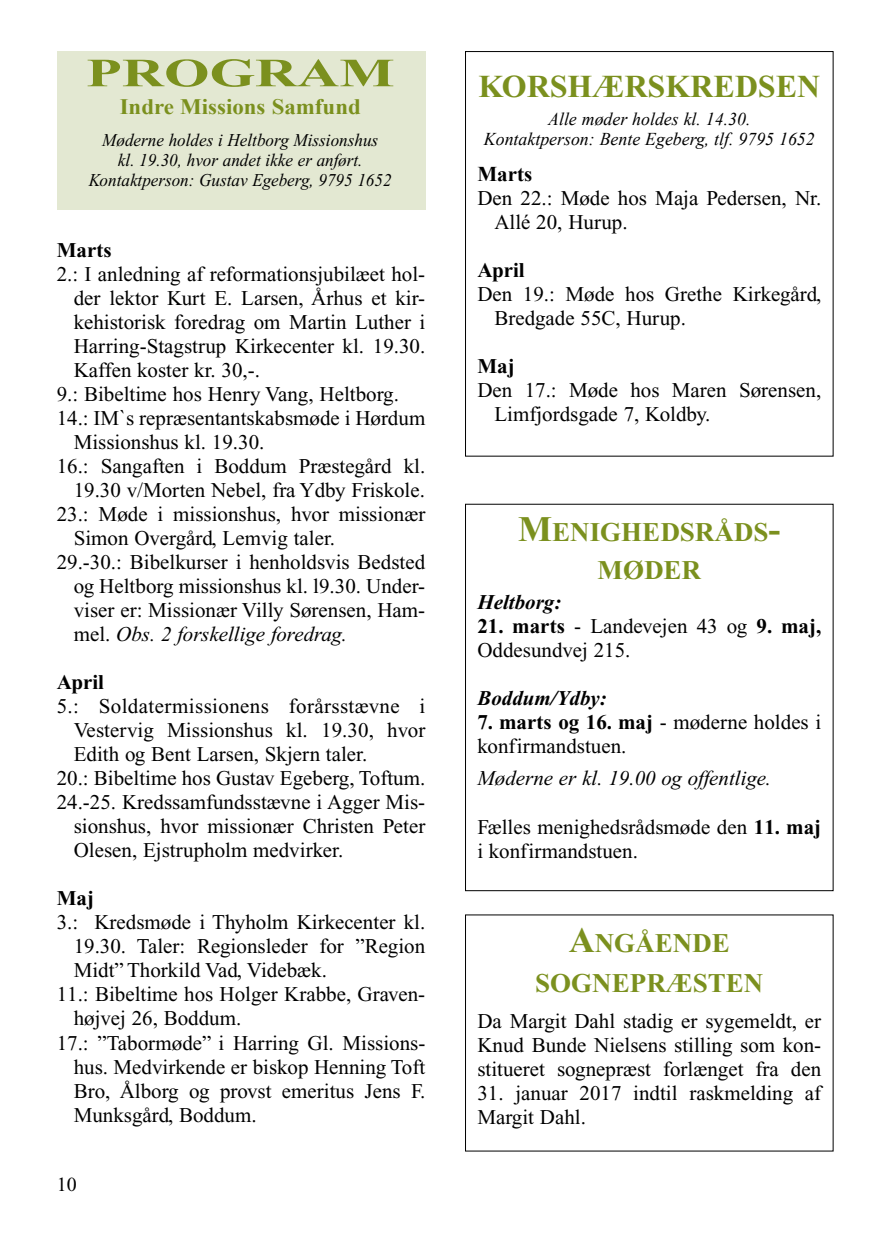
<style>
.page{position:relative;width:879px;height:1248px;background:#fff}
.page>*{position:absolute;margin:0;border:0;box-sizing:border-box;transform-origin:0 0}
.t1{font:700 40px "Times New Roman";color:#7b901e;scale:1.46 1}
.t2{font:700 32px "Times New Roman PS Std";color:#7b901e}
.t3{font:700 27px/38px "Times New Roman PS Std";color:#7b901e;text-align:center}
.t4{font:700 22px "Times New Roman";color:#7b901e;scale:1.04 1}
.t5{font:21px/24px "Times New Roman PS Std";color:#000}
.t6{font:italic 21px "Times New Roman PS Std";color:#000}
.t7{font:21px "Times New Roman PS Std";letter-spacing:.02em;color:#000}
.t8{font:700 21px "Times New Roman PS Std";color:#000}
.t9{font:italic 700 21px "Times New Roman PS Std";color:#000}
.t10{font:700 21px "Times New Roman";color:#000}
.t11{font:20px "Times New Roman PS Std";color:#000}
.t12{font:italic 18px/20px "Times New Roman PS Std";color:#000;text-align:center;scale:.95 1}
.t13{font:italic 18px/20px "Times New Roman";color:#000;text-align:center}
.s1{font-style:normal}
.s2{font-size:36px}
.s3{font-weight:700}
</style>
<div class="page">
<div style="left:465px;top:51px;width:368px;height:405px;border:1px solid #000"></div>
<div style="left:57px;top:51px;width:368px;height:158px;background:#e3e8d2"></div>
<div style="left:465px;top:503px;width:368px;height:388px;border:1px solid #000"></div>
<h1 class="t1" style="left:86px;top:45px;width:213px">PROGRAM</h1>
<p class="t4" style="left:120px;top:92px;width:233px">Indre Missions Samfund</p>
<p class="t12" style="left:89px;top:130px;width:320px">Møderne holdes i Heltborg Missionshus<br>kl. 19.30, hvor andet ikke er anført.<br>Kontaktperson: Gustav Egeberg, 9795 1652</p>
<p class="t8" style="left:57px;top:238px;width:57px">Marts</p>
<p class="t5" style="left:57px;top:262px;width:370px">2.: I anledning af reformationsjubilæet hol-</p>
<p class="t5" style="left:74px;top:286px;width:353px">der lektor Kurt E. Larsen, Århus et kir-</p>
<p class="t5" style="left:74px;top:310px;width:353px">kehistorisk foredrag om Martin Luther i</p>
<p class="t5" style="left:74px;top:334px;width:353px">Harring-Stagstrup Kirkecenter kl. 19.30.</p>
<p class="t5" style="left:74px;top:358px;width:188px">Kaffen koster kr. 30,-.</p>
<p class="t5" style="left:57px;top:382px;width:344px">9.: Bibeltime hos Henry Vang, Heltborg.</p>
<p class="t5" style="left:57px;top:406px;width:370px">14.: IM`s repræsentantskabsmøde i Hørdum</p>
<p class="t5" style="left:74px;top:430px;width:192px">Missionshus kl. 19.30.</p>
<p class="t5" style="left:57px;top:454px;width:370px">16.: Sangaften i Boddum Præstegård kl.</p>
<p class="t5" style="left:74px;top:478px;width:353px">19.30 v/Morten Nebel, fra Ydby Friskole.</p>
<p class="t5" style="left:57px;top:502px;width:370px">23.: Møde i missionshus, hvor missionær</p>
<p class="t5" style="left:74px;top:526px;width:263px">Simon Overgård, Lemvig taler.</p>
<p class="t5" style="left:57px;top:550px;width:370px">29.-30.: Bibelkurser i henholdsvis Bedsted</p>
<p class="t5" style="left:74px;top:574px;width:353px">og Heltborg missionshus kl. l9.30. Under-</p>
<p class="t5" style="left:74px;top:598px;width:353px">viser er: Missionær Villy Sørensen, Ham-</p>
<p class="t6" style="left:74px;top:623px;width:275px"><span class="s1">mel.</span> Obs. 2 forskellige foredrag.</p>
<p class="t8" style="left:57px;top:670px;width:49px">April</p>
<p class="t7" style="left:57px;top:694px;width:370px">5.: Soldatermissionens forårsstævne i</p>
<p class="t5" style="left:74px;top:718px;width:353px">Vestervig Missionshus kl. 19.30, hvor</p>
<p class="t5" style="left:74px;top:742px;width:295px">Edith og Bent Larsen, Skjern taler.</p>
<p class="t5" style="left:57px;top:766px;width:370px">20.: Bibeltime hos Gustav Egeberg, Toftum.</p>
<p class="t5" style="left:57px;top:790px;width:370px">24.-25. Kredssamfundsstævne i Agger Mis-</p>
<p class="t5" style="left:74px;top:814px;width:353px">sionshus, hvor missionær Christen Peter</p>
<p class="t5" style="left:74px;top:838px;width:271px">Olesen, Ejstrupholm medvirker.</p>
<p class="t8" style="left:57px;top:886px;width:39px">Maj</p>
<p class="t5" style="left:57px;top:910px;width:370px">3.: Kredsmøde i Thyholm Kirkecenter kl.</p>
<p class="t5" style="left:74px;top:934px;width:353px">19.30. Taler: Regionsleder for ”Region</p>
<p class="t5" style="left:74px;top:958px;width:255px">Midt” Thorkild Vad, Videbæk.</p>
<p class="t5" style="left:57px;top:982px;width:370px">11.: Bibeltime hos Holger Krabbe, Graven-</p>
<p class="t5" style="left:74px;top:1006px;width:169px">højvej 26, Boddum.</p>
<p class="t5" style="left:57px;top:1030px;width:370px">17.: ”Tabormøde” i Harring Gl. Missions-</p>
<p class="t5" style="left:74px;top:1054px;width:353px">hus. Medvirkende er biskop Henning Toft</p>
<p class="t5" style="left:74px;top:1078px;width:353px">Bro, Ålborg og provst emeritus Jens F.</p>
<p class="t5" style="left:74px;top:1102px;width:184px">Munksgård, Boddum.</p>
<p class="t11" style="left:57px;top:1173px;width:21px">10</p>
<h2 class="t2" style="left:478px;top:69px;width:23px">KORS</h2>
<h2 class="t2" style="left:567px;top:69px;width:49px">HÆRSKREDSEN</h2>
<p class="t13" style="left:484px;top:109px;width:332px">Alle møder holdes kl. 14.30.<br>Kontaktperson: Bente Egeberg, tlf. 9795 1652</p>
<p class="t10" style="left:477px;top:160px;width:56px">Marts</p>
<p class="t5" style="left:494px;top:186px;width:328px;text-indent:-17px">Den 22.: Møde hos Maja Pedersen, Nr.<br>Allé 20, Hurup.</p>
<p class="t8" style="left:477px;top:258px;width:49px">April</p>
<p class="t5" style="left:494px;top:282px;width:328px;text-indent:-17px">Den 19.: Møde hos Grethe Kirkegård,<br>Bredgade 55C, Hurup.</p>
<p class="t8" style="left:477px;top:354px;width:39px">Maj</p>
<p class="t5" style="left:494px;top:378px;width:328px;text-indent:-17px">Den 17.: Møde hos Maren Sørensen,<br>Limfjordsgade 7, Koldby.</p>
<p class="t3" style="left:518px;top:513px;width:263px"><span class="s2">M</span>ENIGHEDSRÅDS<span class="s2">-<br></span>MØDER</p>
<p class="t9" style="left:477px;top:591px;width:85px">Heltborg:</p>
<p class="t5" style="left:477px;top:614px;width:345px"><span class="s3">21. marts</span> - Landevejen 43 og <span class="s3">9. maj,<br></span>Oddesundvej 215.</p>
<p class="t9" style="left:477px;top:687px;width:131px">Boddum/Ydby:</p>
<p class="t5" style="left:477px;top:710px;width:345px"><span class="s3">7. marts og 16. maj</span> - møderne holdes i konfirmandstuen.</p>
<p class="t6" style="left:477px;top:767px;width:295px">Møderne er kl. 19.00 og offentlige.</p>
<p class="t5" style="left:477px;top:814px;width:345px">Fælles menighedsrådsmøde den <span class="s3">11. maj </span>i konfirmandstuen.</p>
<p class="t3" style="left:535px;top:922px;width:230px;line-height:40px"><span class="s2">A</span>NGÅENDE<br>SOGNEPRÆSTEN</p>
<p class="t5" style="left:477px;top:1008px;width:345px;text-align:justify">Da Margit Dahl stadig er sygemeldt, er Knud Bunde Nielsens stilling som kon&shy;stitueret sognepræst forlænget fra den</p>
<p class="t5" style="left:477px;top:1080px;width:345px">31. januar 2017 indtil raskmelding af<br>Margit Dahl.</p>
</div>
